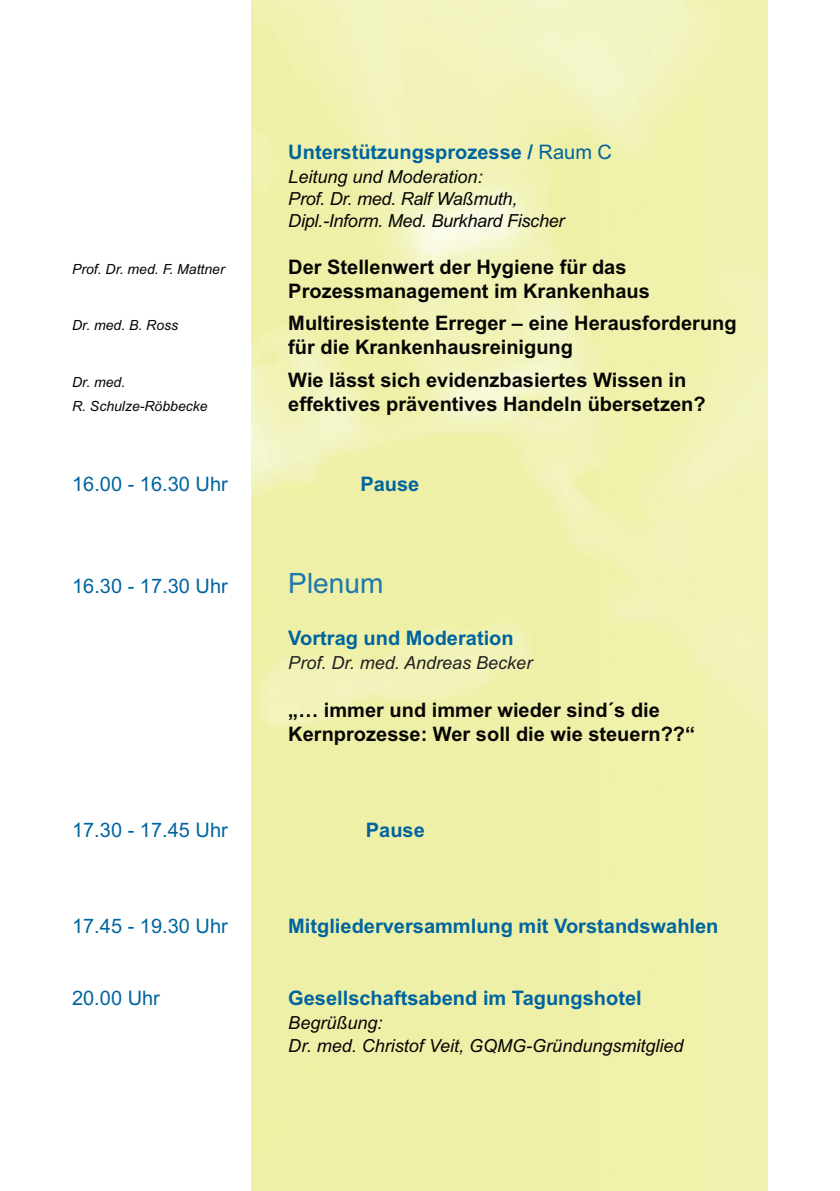
<style>
.page{position:relative;width:840px;height:1191px;background:#fff}
.page>*{position:absolute;margin:0;border:0;box-sizing:border-box;transform-origin:0 0}
.t1{font:28px "Arial";color:#1f77ac}
.t2{font:700 20px/24px "Arial";color:#070504}
.t3{font:700 20px "Arial";color:#00649e}
.t4{font:20px "Arial";color:#00649e}
.t5{font:italic 18px/22px "Arial";color:#070504}
.t6{font:italic 18px "Arial";color:#231f20}
.t7{font:italic 14px "Arial";color:#070504}
.s1{font-weight:400}
</style>
<div class="page">
<p class="t3" style="left:288px;top:140px;width:325px">Unterstützungsprozesse / <span class="s1">Raum C</span></p>
<p class="t5" style="left:288px;top:165px;width:277px">Leitung und Moderation:<br>Prof. Dr. med. Ralf Waßmuth,<br>Dipl.-Inform. Med. Burkhard Fischer</p>
<p class="t7" style="left:72px;top:261px;width:154px">Prof. Dr. med. F. Mattner</p>
<p class="t2" style="left:288px;top:255px;width:363px">Der Stellenwert der Hygiene für das<br>Prozessmanagement im Krankenhaus</p>
<p class="t7" style="left:72px;top:317px;width:108px">Dr. med. B. Ross</p>
<p class="t2" style="left:288px;top:311px;width:449px">Multiresistente Erreger – eine Herausforderung für die Krankenhausreinigung</p>
<p class="t7" style="left:72px;top:374px;width:55px">Dr. med.</p>
<p class="t2" style="left:288px;top:368px;width:399px">Wie lässt sich evidenzbasiertes Wissen in</p>
<p class="t7" style="left:72px;top:398px;width:137px">R. Schulze-Röbbecke</p>
<p class="t2" style="left:288px;top:392px;width:418px">effektives präventives Handeln übersetzen?</p>
<p class="t4" style="left:72px;top:473px;width:157px">16.00 - 16.30 Uhr</p>
<p class="t3" style="left:360px;top:473px;width:60px">Pause</p>
<p class="t4" style="left:72px;top:574px;width:157px">16.30 - 17.30 Uhr</p>
<h1 class="t1" style="left:288px;top:567px;width:96px">Plenum</h1>
<p class="t3" style="left:288px;top:626px;width:227px">Vortrag und Moderation</p>
<p class="t6" style="left:288px;top:652px;width:245px">Prof. Dr. med. Andreas Becker</p>
<p class="t2" style="left:288px;top:698px;width:408px">„… immer und immer wieder sind´s die<br>Kernprozesse: Wer soll die wie steuern??“</p>
<p class="t4" style="left:72px;top:818px;width:157px">17.30 - 17.45 Uhr</p>
<p class="t3" style="left:366px;top:818px;width:60px">Pause</p>
<p class="t4" style="left:72px;top:914px;width:157px">17.45 - 19.30 Uhr</p>
<p class="t3" style="left:288px;top:914px;width:431px">Mitgliederversammlung mit Vorstandswahlen</p>
<p class="t4" style="left:72px;top:986px;width:89px">20.00 Uhr</p>
<p class="t3" style="left:288px;top:986px;width:355px">Gesellschaftsabend im Tagungshotel</p>
<p class="t5" style="left:288px;top:1011px;width:396px;line-height:22.6px">Begrüßung:<br>Dr. med. Christof Veit, GQMG-Gründungsmitglied</p>
</div>
